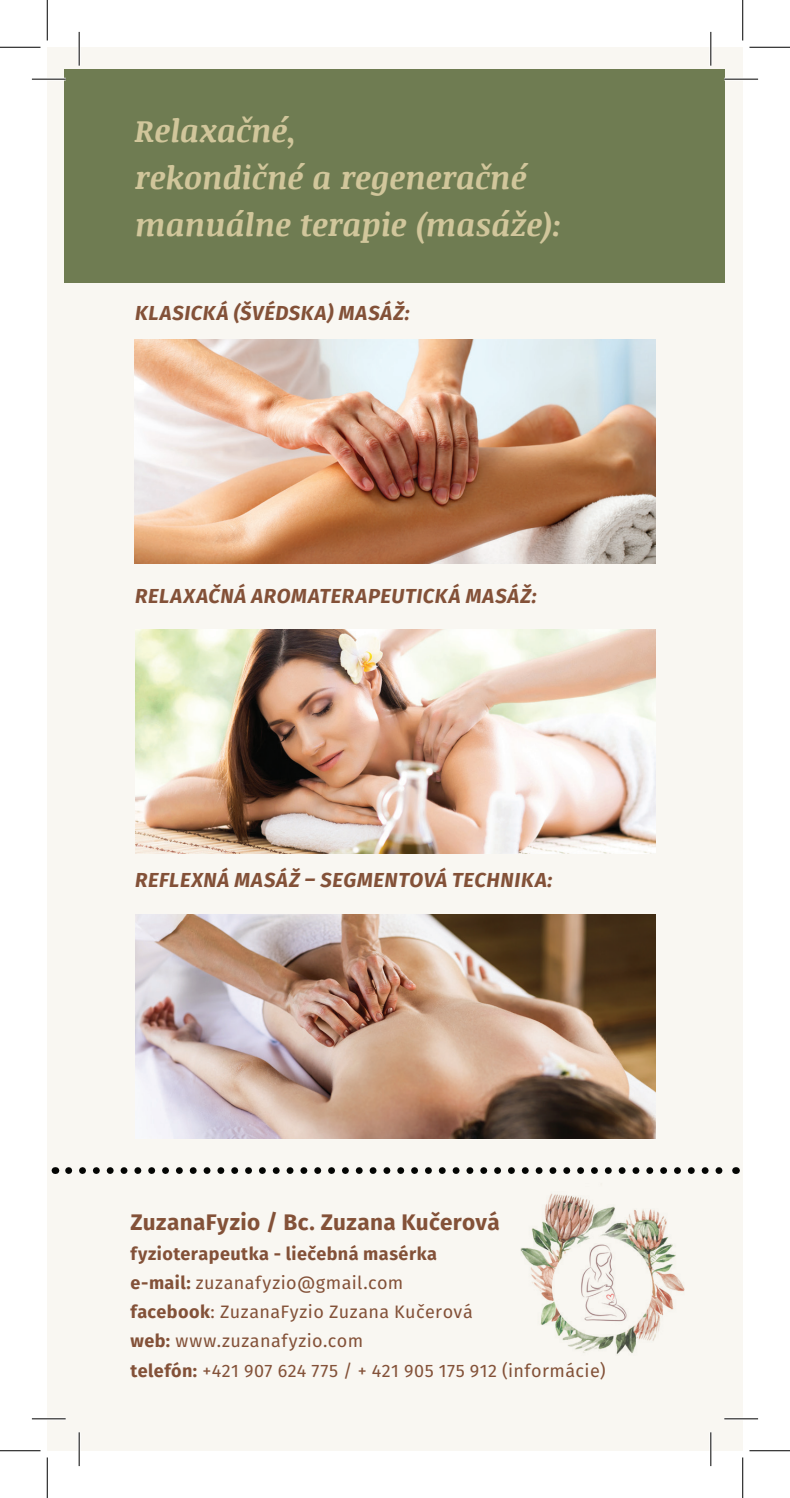
<style>
.page{position:relative;width:790px;height:1498px;background:#fff}
.page>*{position:absolute;margin:0;border:0;box-sizing:border-box;transform-origin:0 0}
.t1{font:italic 700 31.5px/47.2px "Noticia Text";letter-spacing:-.005em;color:#d1c69b}
.t2{font:700 22.5px "Fira Sans";letter-spacing:.015em;color:#835138}
.t3{font:italic 700 20.25px "Fira Sans";letter-spacing:.035em;color:#835138}
.t4{font:18px/29.2px "Fira Sans";letter-spacing:.025em;color:#835138}
.s1{font-weight:700}
</style>
<div class="page">
<div style="left:47px;top:47px;width:695px;height:1403px;background:#f9f7f2"></div>
<div style="left:64px;top:69px;width:660px;height:214px;background:#6f7c52"></div>
<img style="left:135px;top:340px;width:520px;height:223px">
<svg style="left:69px;top:1167px;width:654px;height:7px"></svg>
<img style="left:520px;top:1193px;width:165px;height:161px">
<img style="left:136px;top:630px;width:519px;height:223px">
<img style="left:136px;top:915px;width:520px;height:223px">
<hr style="left:32px;top:78px;width:34px;height:3px;background:#fff">
<hr style="left:724px;top:78px;width:34px;height:3px;background:#fff">
<hr style="left:32px;top:1417px;width:34px;height:3px;background:#fff">
<hr style="left:724px;top:1417px;width:34px;height:3px;background:#fff">
<hr style="left:78px;top:32px;width:3px;height:34px;background:#fff">
<hr style="left:78px;top:1432px;width:3px;height:34px;background:#fff">
<hr style="left:709px;top:32px;width:3px;height:34px;background:#fff">
<hr style="left:709px;top:1432px;width:3px;height:34px;background:#fff">
<hr style="left:32px;top:79px;width:34px;height:1px;background:#000">
<hr style="left:724px;top:79px;width:34px;height:1px;background:#000">
<hr style="left:32px;top:1418px;width:34px;height:1px;background:#000">
<hr style="left:724px;top:1418px;width:34px;height:1px;background:#000">
<hr style="left:79px;top:32px;width:1px;height:34px;background:#000">
<hr style="left:79px;top:1432px;width:1px;height:34px;background:#000">
<hr style="left:710px;top:32px;width:1px;height:34px;background:#000">
<hr style="left:710px;top:1432px;width:1px;height:34px;background:#000">
<hr style="left:0;top:47px;width:40px;height:1px;background:#000">
<hr style="left:749px;top:47px;width:41px;height:1px;background:#000">
<hr style="left:0;top:1450px;width:40px;height:1px;background:#000">
<hr style="left:749px;top:1450px;width:41px;height:1px;background:#000">
<hr style="left:47px;top:0;width:1px;height:40px;background:#000">
<hr style="left:47px;top:1457px;width:1px;height:41px;background:#000">
<hr style="left:742px;top:0;width:1px;height:40px;background:#000">
<hr style="left:742px;top:1457px;width:1px;height:41px;background:#000">
<h1 class="t1" style="left:135px;top:106px;width:428px">Relaxačné,<br>rekondičné a regeneračné manuálne terapie (masáže):</h1>
<p class="t3" style="left:135px;top:299px;width:276px">KLASICKÁ (ŠVÉDSKA) MASÁŽ:</p>
<p class="t3" style="left:135px;top:582px;width:403px">RELAXAČNÁ AROMATERAPEUTICKÁ MASÁŽ:</p>
<p class="t3" style="left:135px;top:866px;width:419px">REFLEXNÁ MASÁŽ – SEGMENTOVÁ TECHNIKA:</p>
<p class="t2" style="left:130px;top:1206px;width:371px">ZuzanaFyzio / Bc. Zuzana Kučerová</p>
<p class="t4" style="left:130px;top:1240px;width:476px"><span class="s1">fyzioterapeutka - liečebná masérka<br>e-mail:</span> zuzanafyzio@gmail.com<br><span class="s1">facebook</span>: ZuzanaFyzio Zuzana Kučerová<br><span class="s1">web:</span> www.zuzanafyzio.com<br><span class="s1">telefón:</span> +421 907 624 775 / + 421 905 175 912 (informácie)</p>
</div>
